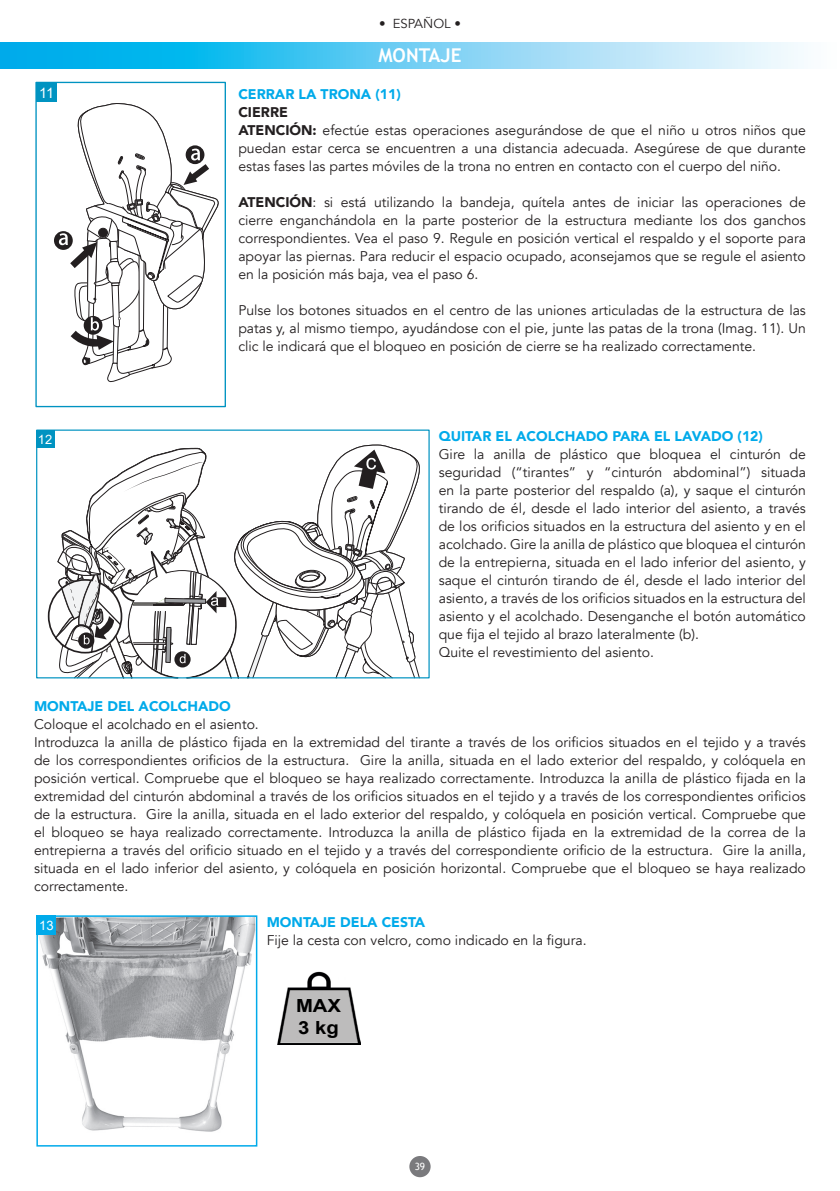
<style>
.page{position:relative;width:840px;height:1191px;background:#fff}
.page>*{position:absolute;margin:0;border:0;box-sizing:border-box;transform-origin:0 0}
.t1{font:700 19px "Trebuchet MS";color:#fff}
.t2{font:700 18px/21.6px "Arial";color:#000;scale:1.12 1}
.t3{font:14.4px "Arial";color:#fff}
.testi_8_5regular{font:14px/18px "Avenir";color:#231f20;text-align:justify}
.testi_8_5regular-2{font:900 14px "Avenir";color:#00aaea}
.testi_8_5regular-3{font:900 14px "Avenir";color:#231f20}
.t4{font:13px "Avenir";color:#231f20}
.testi_8_5regular-4{font:13px "Arial";color:#fff}
.t5{font:10px "Trebuchet MS";color:#fff}
.s1{font-weight:900}
</style>
<div class="page">
<div style="left:409px;top:1156px;width:21px;height:21px;background:#7a7a7d;border-radius:50%"></div>
<svg style="left:0;top:43px;width:804px;height:25px;background:#69cff3"></svg>
<svg style="left:54px;top:231px;width:19px;height:19px"></svg>
<div style="left:35px;top:82px;width:191px;height:325px;border:1px solid #0093c1"></div>
<svg style="left:59px;top:103px;width:159px;height:305px"></svg>
<div style="left:36px;top:82px;width:20px;height:19px;background:#0093c1"></div>
<div style="left:37px;top:430px;width:18px;height:17px;background:#0093c1"></div>
<svg style="left:47px;top:444px;width:375px;height:235px"></svg>
<svg style="left:174px;top:651px;width:16px;height:16px"></svg>
<svg style="left:179px;top:458px;width:197px;height:205px"></svg>
<img style="left:39px;top:918px;width:215px;height:214px">
<div style="left:36px;top:915px;width:221px;height:231px;border:2px solid #00aaea"></div>
<div style="left:36px;top:915px;width:20px;height:20px;background:#00aaea"></div>
<img style="left:277px;top:971px;width:83px;height:73px">
<svg style="left:279px;top:989px;width:79px;height:53px;background:#b3b2b2"></svg>
<p class="t3" style="left:39px;top:83px;width:16px">11</p>
<p class="testi_8_5regular-4" style="left:38px;top:430px;width:16px">12</p>
<p class="t4" style="left:379px;top:16px;width:83px">• ESPAÑOL •</p>
<p class="t1" style="left:378px;top:44px;width:84px">MONTAJE</p>
<p class="testi_8_5regular-2" style="left:238px;top:82px;width:164px">CERRAR LA TRONA (11)</p>
<p class="testi_8_5regular-3" style="left:238px;top:100px;width:51px">CIERRE</p>
<p class="testi_8_5regular" style="left:238px;top:121px;width:568px"><span class="s1">ATENCIÓN:</span> efectúe estas operaciones asegurándose de que el niño u otros niños que puedan estar cerca se encuentren a una distancia adecuada. Asegúrese de que durante estas fases las partes móviles de la trona no entren en contacto con el cuerpo del niño.</p>
<p class="testi_8_5regular" style="left:238px;top:193px;width:568px"><span class="s1">ATENCIÓN</span>: si está utilizando la bandeja, quítela antes de iniciar las operaciones de cierre enganchándola en la parte posterior de la estructura mediante los dos ganchos correspondientes. Vea el paso 9. Regule en posición vertical el respaldo y el soporte para apoyar las piernas. Para reducir el espacio ocupado, aconsejamos que se regule el asiento en la posición más baja, vea el paso 6.</p>
<p class="testi_8_5regular" style="left:238px;top:301px;width:568px">Pulse los botones situados en el centro de las uniones articuladas de la estructura de las patas y, al mismo tiempo, ayudándose con el pie, junte las patas de la trona (Imag. 11). Un clic le indicará que el bloqueo en posición de cierre se ha realizado correctamente.</p>
<p class="testi_8_5regular-2" style="left:438px;top:424px;width:325px">QUITAR EL ACOLCHADO PARA EL LAVADO (12)</p>
<p class="testi_8_5regular" style="left:438px;top:445px;width:368px">Gire la anilla de plástico que bloquea el cinturón de seguridad (“tirantes” y “cinturón abdominal”) situada en la parte posterior del respaldo (a), y saque el cinturón tirando de él, desde el lado interior del asiento, a través de los orificios situados en la estructura del asiento y en el acolchado. Gire la anilla de plástico que bloquea el cinturón de la entrepierna, situada en el lado inferior del asiento, y saque el cinturón tirando de él, desde el lado interior del asiento, a través de los orificios situados en la estructura del asiento y el acolchado. Desenganche el botón automático que fija el tejido al brazo lateralmente (b).</p>
<p class="testi_8_5regular" style="left:438px;top:643px;width:217px">Quite el revestimiento del asiento.</p>
<p class="testi_8_5regular-2" style="left:34px;top:694px;width:198px">MONTAJE DEL ACOLCHADO</p>
<p class="testi_8_5regular" style="left:34px;top:715px;width:226px">Coloque el acolchado en el asiento.</p>
<p class="testi_8_5regular" style="left:34px;top:733px;width:773px">Introduzca la anilla de plástico fijada en la extremidad del tirante a través de los orificios situados en el tejido y a través de los correspondientes orificios de la estructura. Gire la anilla, situada en el lado exterior del respaldo, y colóquela en posición vertical. Compruebe que el bloqueo se haya realizado correctamente. Introduzca la anilla de plástico fijada en la extremidad del cinturón abdominal a través de los orificios situados en el tejido y a través de los correspondientes orificios de la estructura. Gire la anilla, situada en el lado exterior del respaldo, y colóquela en posición vertical. Compruebe que el bloqueo se haya realizado correctamente. Introduzca la anilla de plástico fijada en la extremidad de la correa de la entrepierna a través del orificio situado en el tejido y a través del correspondiente orificio de la estructura. Gire la anilla, situada en el lado inferior del asiento, y colóquela en posición horizontal. Compruebe que el bloqueo se haya realizado correctamente.</p>
<p class="testi_8_5regular-2" style="left:266px;top:910px;width:160px">MONTAJE DELA CESTA</p>
<p class="testi_8_5regular" style="left:266px;top:931px;width:321px">Fije la cesta con velcro, como indicado en la figura.</p>
<p class="testi_8_5regular-4" style="left:39px;top:916px;width:16px">13</p>
<p class="t2" style="left:296px;top:996px;width:42px">MAX<br>3 kg</p>
<p class="t5" style="left:414px;top:1160px;width:12px">39</p>
</div>
